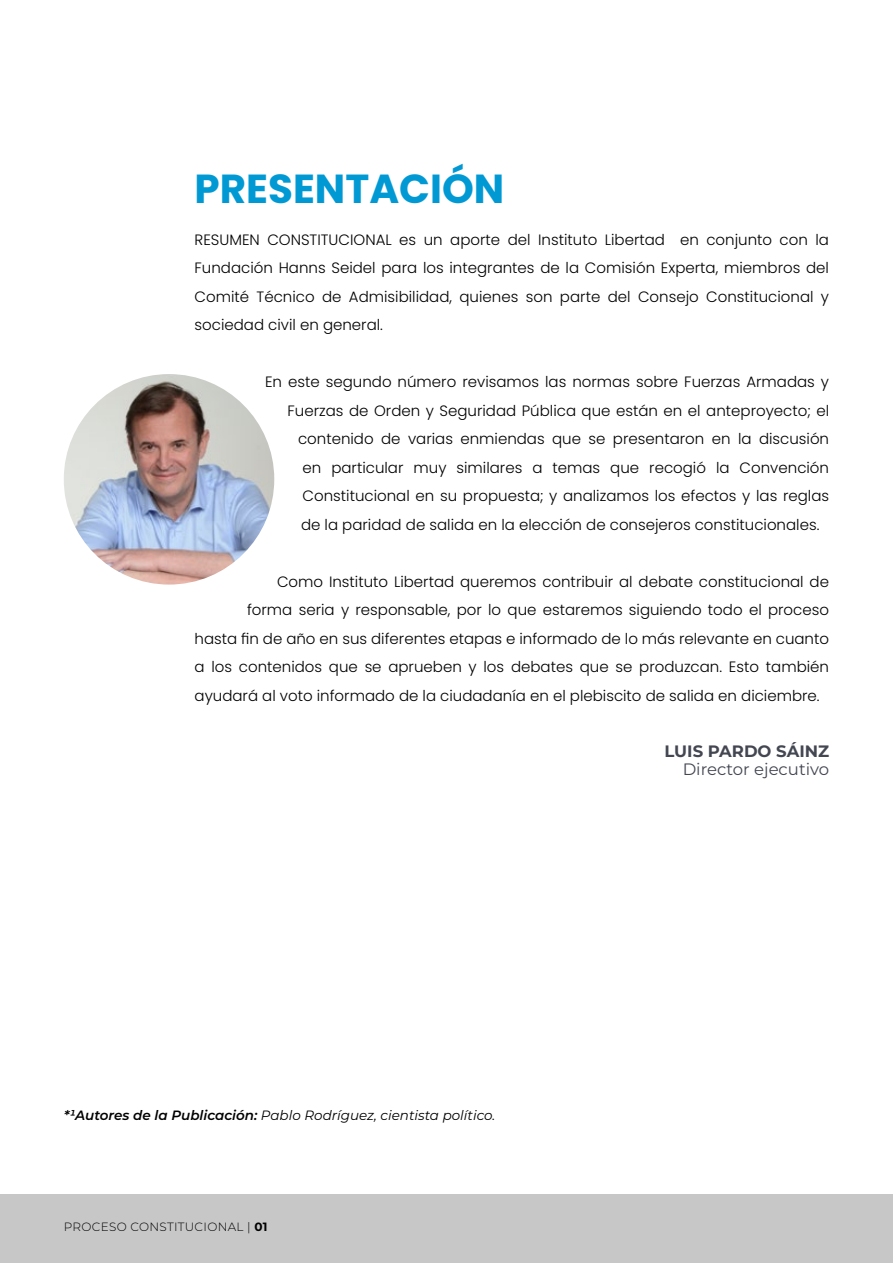
<style>
.page{position:relative;width:893px;height:1263px;background:#fff}
.page>*{position:absolute;margin:0;border:0;box-sizing:border-box;transform-origin:0 0}
.t1{font:700 40.5px "Poppins";color:#0099d4}
.t2{font:100 16.5px/18px "Montserrat";color:#444752;text-align:right}
.t3{font:300 15px/28.5px "Poppins";color:#000;text-align:justify}
.t4{font:italic 13.5px "Montserrat";color:#000}
.t5{font:300 12px "Montserrat";letter-spacing:.025em;color:#000}
.s1{font-weight:600}
.s2{font-weight:700}
</style>
<div class="page">
<div style="left:0;top:1195px;width:893px;height:68px;background:#c7c7c7"></div>
<img style="left:64px;top:374px;width:210px;height:211px;border-radius:105px">
<h1 class="t1" style="left:195px;top:165px;width:311px">PRESENTACIÓN</h1>
<p class="t3" style="left:195px;top:225px;width:636px">RESUMEN CONSTITUCIONAL es un aporte del Instituto Libertad en conjunto con la Fundación Hanns Seidel para los integrantes de la Comisión Experta, miembros del Comité Técnico de Admisibilidad, quienes son parte del Consejo Constitucional y sociedad civil en general.</p>
<p class="t3" style="left:265px;top:368px;width:565px">En este segundo número revisamos las normas sobre Fuerzas Armadas y</p>
<p class="t3" style="left:288px;top:396px;width:543px">Fuerzas de Orden y Seguridad Pública que están en el anteproyecto; el</p>
<p class="t3" style="left:298px;top:425px;width:533px">contenido de varias enmiendas que se presentaron en la discusión</p>
<p class="t3" style="left:303px;top:453px;width:528px">en particular muy similares a temas que recogió la Convención</p>
<p class="t3" style="left:303px;top:482px;width:528px">Constitucional en su propuesta; y analizamos los efectos y las reglas</p>
<p class="t3" style="left:301px;top:510px;width:520px">de la paridad de salida en la elección de consejeros constitucionales.</p>
<p class="t3" style="left:277px;top:567px;width:553px">Como Instituto Libertad queremos contribuir al debate constitucional de</p>
<p class="t3" style="left:247px;top:596px;width:583px">forma seria y responsable, por lo que estaremos siguiendo todo el proceso</p>
<p class="t3" style="left:195px;top:624px;width:636px">hasta fin de año en sus diferentes etapas e informado de lo más relevante en cuanto</p>
<p class="t3" style="left:195px;top:653px;width:636px">a los contenidos que se aprueben y los debates que se produzcan. Esto también</p>
<p class="t3" style="left:195px;top:681px;width:627px">ayudará al voto informado de la ciudadanía en el plebiscito de salida en diciembre.</p>
<p class="t4" style="left:64px;top:1106px;width:433px"><span class="s1">*1Autores de la Publicación:</span> Pablo Rodríguez, cientista político.</p>
<p class="t5" style="left:64px;top:1218px;width:205px">PROCESO CONSTITUCIONAL | <span class="s2">01</span></p>
<p class="t2" style="left:664px;top:742px;width:166px">LUIS PARDO SÁINZ<br>Director ejecutivo</p>
</div>
